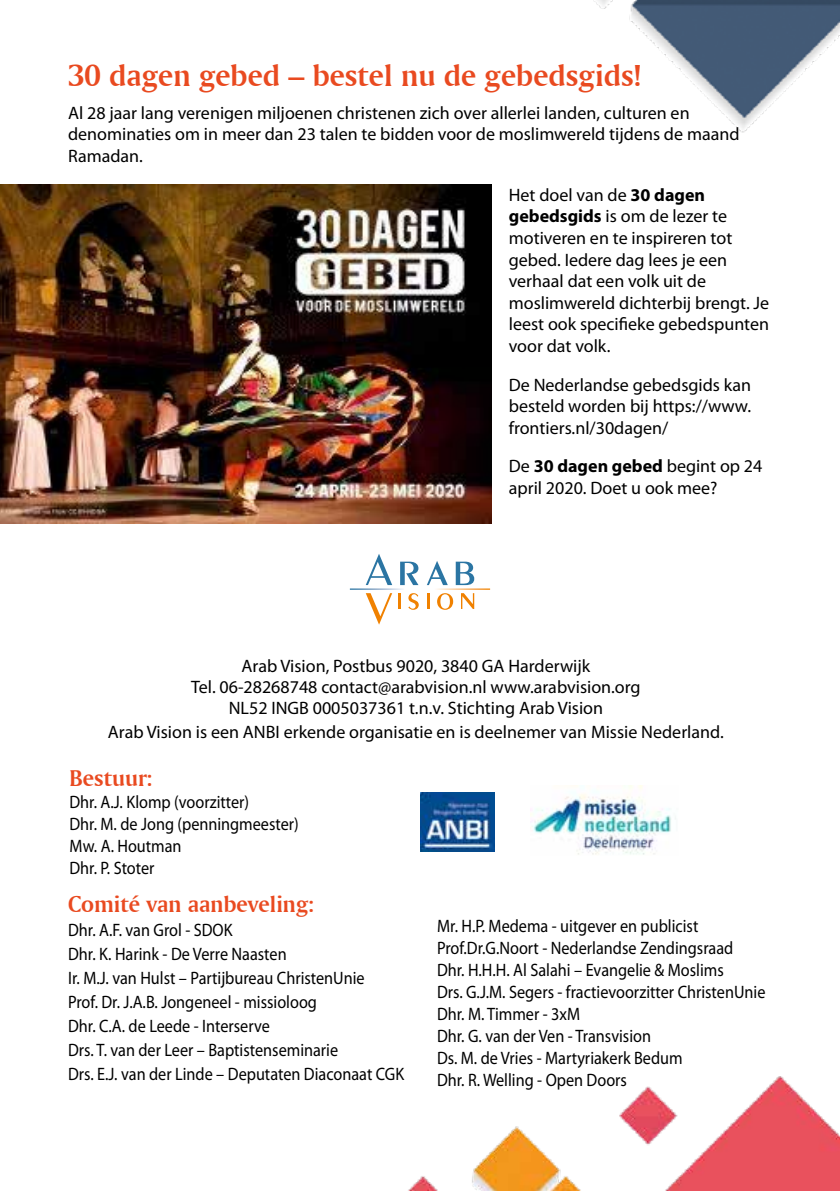
<style>
.page{position:relative;width:840px;height:1191px;background:#fff}
.page>*{position:absolute;margin:0;border:0;box-sizing:border-box;transform-origin:0 0}
.t1{font:32px "Amerigo BT Bold A";color:#e94a20}
.t2{font:24px "Amerigo BT Bold A";color:#e94a20}
.t3{font:18px/21.6px "Myriad Pro";color:#000}
.t4{font:18px/22px "Myriad Pro";color:#000;scale:.9 1}
.s1{font-weight:700}
</style>
<div class="page">
<img style="left:408px;top:1076px;width:431px;height:115px">
<svg style="left:349px;top:554px;width:69px;height:70px"></svg>
<svg style="left:427px;top:561px;width:63px;height:49px"></svg>
<img style="left:530px;top:785px;width:146px;height:70px">
<img style="left:420px;top:792px;width:74px;height:59px">
<img style="left:593px;top:0;width:246px;height:133px">
<img style="left:0;top:184px;width:491px;height:340px">
<h1 class="t1" style="left:68px;top:55px;width:574px">30 dagen gebed – bestel nu de gebedsgids!</h1>
<p class="t3" style="left:68px;top:102px;width:672px">Al 28 jaar lang verenigen miljoenen christenen zich over allerlei landen, culturen en denominaties om in meer dan 23 talen te bidden voor de moslimwereld tijdens de maand<br>Ramadan.</p>
<p class="t3" style="left:508px;top:184px;width:262px">Het doel van de <span class="s1">30 dagen gebedsgids</span> is om de lezer te motiveren en te inspireren tot gebed. Iedere dag lees je een verhaal dat een volk uit de moslimwereld dichterbij brengt. Je leest ook specifieke gebedspunten voor dat volk.</p>
<p class="t3" style="left:508px;top:373px;width:244px;text-align:justify">De Nederlandse gebedsgids kan besteld worden bij https://www. frontiers.nl/30dagen/</p>
<p class="t3" style="left:508px;top:455px;width:255px">De <span class="s1">30 dagen gebed</span> begint op 24 april 2020. Doet u ook mee?</p>
<p class="t3" style="left:191px;top:655px;width:450px;line-height:21px;text-align:center">Arab Vision, Postbus 9020, 3840 GA Harderwijk<br>Tel. 06-28268748 contact@arabvision.nl www.arabvision.org<br>NL52 INGB 0005037361 t.n.v. Stichting Arab Vision</p>
<p class="t3" style="left:108px;top:720px;width:617px">Arab Vision is een ANBI erkende organisatie en is deelnemer van Missie Nederland.</p>
<h2 class="t2" style="left:69px;top:763px;width:84px">Bestuur:</h2>
<p class="t4" style="left:69px;top:790px;width:256px">Dhr. A.J. Klomp (voorzitter)<br>Dhr. M. de Jong (penningmeester)<br>Mw. A. Houtman<br>Dhr. P. Stoter</p>
<h2 class="t2" style="left:68px;top:889px;width:247px">Comité van aanbeveling:</h2>
<p class="t4" style="left:68px;top:917px;width:374px;line-height:24px">Dhr. A.F. van Grol - SDOK<br>Dhr. K. Harink - De Verre Naasten<br>Ir. M.J. van Hulst – Partijbureau ChristenUnie<br>Prof. Dr. J.A.B. Jongeneel - missioloog<br>Dhr. C.A. de Leede - Interserve<br>Drs. T. van der Leer – Baptistenseminarie<br>Drs. E.J. van der Linde – Deputaten Diaconaat CGK</p>
<p class="t4" style="left:437px;top:914px;width:366px">Mr. H.P. Medema - uitgever en publicist Prof.Dr.G.Noort - Nederlandse Zendingsraad Dhr. H.H.H. Al Salahi – Evangelie &amp; Moslims<br>Drs. G.J.M. Segers - fractievoorzitter ChristenUnie Dhr. M. Timmer - 3xM<br>Dhr. G. van der Ven - Transvision<br>Ds. M. de Vries - Martyriakerk Bedum<br>Dhr. R. Welling - Open Doors</p>
</div>
